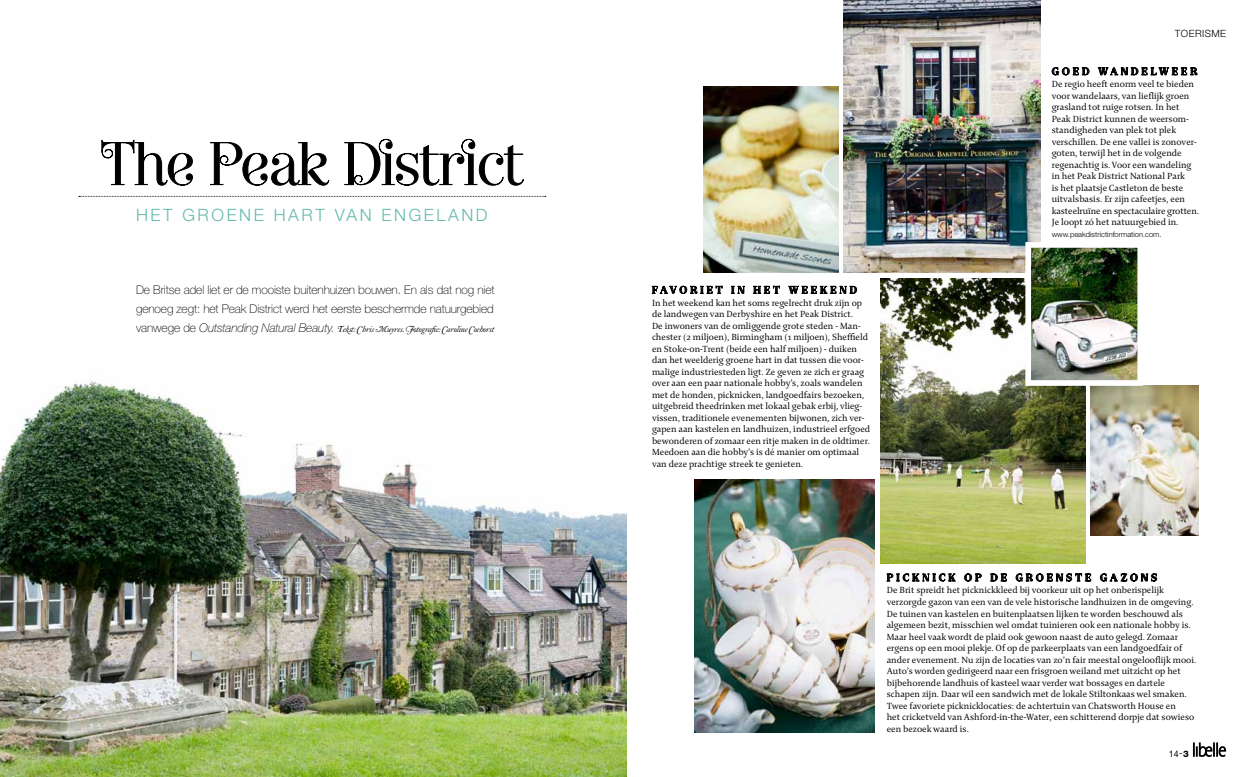
<style>
.page{position:relative;width:1253px;height:777px;background:#fff}
.page>*{position:absolute;margin:0;border:0;box-sizing:border-box;transform-origin:0 0}
.t1{font:60.1px "Narziss Regular Drops";letter-spacing:-.01em;color:#000}
.t2{font:300 17px "Helvetica Neue LT Std";letter-spacing:.15em;color:#64baaa}
.t3{font:100 12px/19px "Helvetica Neue LT Std";letter-spacing:-.01em;color:#000}
.t4{font:10px "Narziss Bold Drops";letter-spacing:.32em;color:#000}
.t5{font:300 10px "Helvetica Neue LT Std";letter-spacing:.04em;color:#000}
.t6{font:9.6px/11.5px "Enigma 2";color:#000}
.t7{font:9px "Helvetica Neue LT Std";color:#000}
.t8{font:italic 8.5px "LTC Caslon Long Pro";letter-spacing:-.03em;color:#000}
.t9{font:300 7.5px "Helvetica Neue LT Std";color:#000}
.s1{font-family:"Narziss Regular Swirls"}
.s2{font-family:"Helvetica Neue LT Std";font-weight:100;font-style:normal;font-size:12px}
.s3{font-family:"Helvetica Neue LT Std";font-weight:100;font-size:12px}
.s4{font-weight:800}
</style>
<div class="page">
<img style="left:0;top:381px;width:626px;height:396px">
<img style="left:844px;top:0;width:196px;height:272px">
<img style="left:1091px;top:386px;width:108px;height:149px">
<img style="left:880px;top:278px;width:205px;height:285px">
<img style="left:704px;top:86px;width:134px;height:186px">
<img style="left:694px;top:479px;width:180px;height:254px">
<img style="left:1032px;top:249px;width:104px;height:130px">
<div style="left:1025px;top:242px;width:118px;height:144px;border:6px solid #fff"></div>
<svg style="left:101px;top:140px;width:92px;height:46px"></svg>
<svg style="left:210px;top:142px;width:119px;height:44px"></svg>
<svg style="left:344px;top:139px;width:180px;height:47px"></svg>
<svg style="left:79px;top:196px;width:467px;height:1px"></svg>
<svg style="left:652px;top:286px;width:70px;height:7px"></svg>
<svg style="left:731px;top:286px;width:13px;height:7px"></svg>
<svg style="left:753px;top:286px;width:26px;height:7px"></svg>
<svg style="left:789px;top:286px;width:68px;height:7px"></svg>
<svg style="left:1052px;top:68px;width:37px;height:7px"></svg>
<svg style="left:1098px;top:67px;width:99px;height:8px"></svg>
<svg style="left:887px;top:573px;width:68px;height:8px"></svg>
<svg style="left:965px;top:574px;width:16px;height:7px"></svg>
<svg style="left:990px;top:574px;width:16px;height:7px"></svg>
<svg style="left:1016px;top:573px;width:75px;height:8px"></svg>
<svg style="left:1100px;top:573px;width:57px;height:8px"></svg>
<svg style="left:1193px;top:742px;width:33px;height:15px"></svg>
<h1 class="t1" style="left:100px;top:128px;width:426px"><span class="s1">T</span>he <span class="s1">P</span>eak <span class="s1">Di</span>str<span class="s1">i</span>ct</h1>
<h2 class="t2" style="left:136px;top:204px;width:353px">HET GROENE H ART VAN ENGELAND</h2>
<p class="t3" style="left:136px;top:280px;width:360px">De Britse adel liet er de mooiste buitenhuizen bouwen. En als dat nog niet genoeg zegt: het Peak District werd het eerste beschermde natuurgebied</p>
<p class="t8" style="left:136px;top:324px;width:360px"><span class="s2">vanwege de</span> <span class="s3">Outstanding Natural Beauty.</span> Tekst: Chris Muyres. Fotografie: Caroline Coehorst</p>
<p class="t4" style="left:652px;top:284px;width:206px">FAVORIET IN HET WEEKEND</p>
<p class="t6" style="left:652px;top:297px;width:220px">In het weekend kan het soms regelrecht druk zijn op de landwegen van Derbyshire en het Peak District.<br>De inwoners van de omliggende grote steden - Man&shy;chester (2 miljoen), Birmingham (1 miljoen), Sheffield en Stoke-on-Trent (beide een half miljoen) - duiken dan het weelderig groene hart in dat tussen die voor&shy;malige industriesteden ligt. Ze geven ze zich er graag over aan een paar nationale hobby’s, zoals wandelen met de honden, picknicken, landgoedfairs bezoeken, uitgebreid theedrinken met lokaal gebak erbij, vlieg&shy;vissen, traditionele evenementen bijwonen, zich ver&shy;gapen aan kastelen en landhuizen, industrieel erfgoed bewonderen of zomaar een ritje maken in de oldtimer.<br>Meedoen aan die hobby’s is dé manier om optimaal van deze prachtige streek te genieten.</p>
<p class="t5" style="left:1175px;top:27px;width:53px">TOERISME</p>
<p class="t4" style="left:1052px;top:65px;width:147px">GOED WANDELWEER</p>
<p class="t6" style="left:1052px;top:78px;width:149px">De regio heeft enorm veel te bieden voor wandelaars, van lieflijk groen grasland tot ruige rotsen. In het Peak District kunnen de weersom&shy;standigheden van plek tot plek verschillen. De ene vallei is zonover&shy;goten, terwijl het in de volgende regenachtig is. Voor een wandeling in het Peak District National Park<br>is het plaatsje Castleton de beste uitvalsbasis. Er zijn cafeetjes, een kasteelruïne en spectaculaire grotten.<br>Je loopt zó het natuurgebied in.</p>
<p class="t9" style="left:1052px;top:230px;width:111px">WWW.PEAKDISTRICTINFORMATION.COM.</p>
<p class="t4" style="left:887px;top:571px;width:272px">PICKNICK OP DE GROENSTE GAZONS</p>
<p class="t6" style="left:887px;top:584px;width:311px">De Brit spreidt het picknickkleed bij voorkeur uit op het onberispelijk verzorgde gazon van een van de vele historische landhuizen in de omgeving.<br>De tuinen van kastelen en buitenplaatsen lijken te worden beschouwd als algemeen bezit, misschien wel omdat tuinieren ook een nationale hobby is.<br>Maar heel vaak wordt de plaid ook gewoon naast de auto gelegd. Zomaar ergens op een mooi plekje. Of op de parkeerplaats van een landgoedfair of ander evenement. Nu zijn de locaties van zo’n fair meestal ongelooflijk mooi.<br>Auto’s worden gedirigeerd naar een frisgroen weiland met uitzicht op het bijbehorende landhuis of kasteel waar verder wat bossages en dartele schapen zijn. Daar wil een sandwich met de lokale Stiltonkaas wel smaken.<br>Twee favoriete picknicklocaties: de achtertuin van Chatsworth House en<br>het cricketveld van Ashford-in-the-Water, een schitterend dorpje dat sowieso een bezoek waard is.</p>
<p class="t7" style="left:1169px;top:748px;width:22px">14-<span class="s4">3</span></p>
</div>
